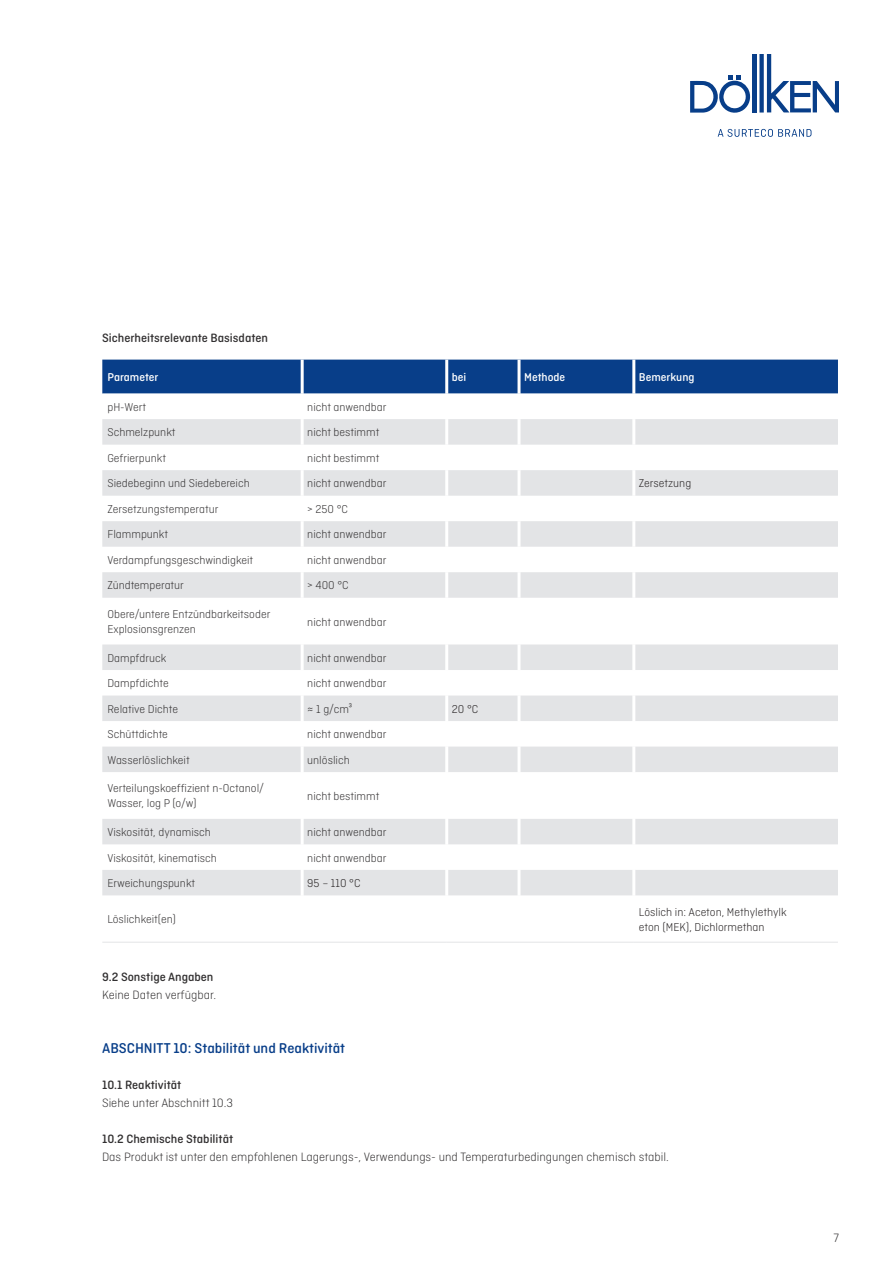
<style>
.page{position:relative;width:893px;height:1263px;background:#fff}
.page>*{position:absolute;margin:0;border:0;box-sizing:border-box;transform-origin:0 0}
.t1{font:500 15px "Ciutadella Rounded";color:#083e89}
.t2{font:300 12.75px "Ciutadella Rounded";color:#312f30}
.t3{font:500 12.75px "Ciutadella Rounded";color:#312f30}
.Fließtext{font:300 12px "Ciutadella Rounded";color:#312f30}
.Fließtext-2{font:300 12px "Ciutadella Rounded";color:#231f20}
.Fließtext-3{font:500 12px "Ciutadella Rounded";color:#fff}
</style>
<div class="page">
<svg style="left:718px;top:129px;width:93px;height:8px"></svg>
<svg style="left:759px;top:54px;width:80px;height:59px"></svg>
<hr style="left:752px;top:54px;width:4px;height:58px;background:#083e89">
<svg style="left:690px;top:75px;width:61px;height:38px"></svg>
<div style="left:102px;top:360px;width:736px;height:34px;background:#083e89"></div>
<svg style="left:102px;top:419px;width:736px;height:476px"></svg>
<hr style="left:301px;top:360px;width:3px;height:34px;background:#fff">
<hr style="left:445px;top:360px;width:3px;height:34px;background:#fff">
<hr style="left:518px;top:360px;width:2px;height:34px;background:#fff">
<hr style="left:301px;top:419px;width:3px;height:26px;background:#fff">
<hr style="left:445px;top:419px;width:3px;height:26px;background:#fff">
<hr style="left:518px;top:419px;width:2px;height:26px;background:#fff">
<hr style="left:301px;top:445px;width:3px;height:25px;background:#fff">
<hr style="left:445px;top:445px;width:3px;height:25px;background:#fff">
<hr style="left:518px;top:445px;width:2px;height:25px;background:#fff">
<hr style="left:301px;top:470px;width:3px;height:26px;background:#fff">
<hr style="left:445px;top:470px;width:3px;height:26px;background:#fff">
<hr style="left:518px;top:470px;width:2px;height:26px;background:#fff">
<hr style="left:301px;top:496px;width:3px;height:25px;background:#fff">
<hr style="left:445px;top:496px;width:3px;height:25px;background:#fff">
<hr style="left:518px;top:496px;width:2px;height:25px;background:#fff">
<hr style="left:301px;top:521px;width:3px;height:26px;background:#fff">
<hr style="left:445px;top:521px;width:3px;height:26px;background:#fff">
<hr style="left:518px;top:521px;width:2px;height:26px;background:#fff">
<hr style="left:301px;top:547px;width:3px;height:25px;background:#fff">
<hr style="left:445px;top:547px;width:3px;height:25px;background:#fff">
<hr style="left:518px;top:547px;width:2px;height:25px;background:#fff">
<hr style="left:301px;top:572px;width:3px;height:26px;background:#fff">
<hr style="left:445px;top:572px;width:3px;height:26px;background:#fff">
<hr style="left:518px;top:572px;width:2px;height:26px;background:#fff">
<hr style="left:301px;top:598px;width:3px;height:46px;background:#fff">
<hr style="left:445px;top:598px;width:3px;height:46px;background:#fff">
<hr style="left:518px;top:598px;width:2px;height:46px;background:#fff">
<hr style="left:301px;top:644px;width:3px;height:26px;background:#fff">
<hr style="left:445px;top:644px;width:3px;height:26px;background:#fff">
<hr style="left:518px;top:644px;width:2px;height:26px;background:#fff">
<hr style="left:301px;top:670px;width:3px;height:25px;background:#fff">
<hr style="left:445px;top:670px;width:3px;height:25px;background:#fff">
<hr style="left:518px;top:670px;width:2px;height:25px;background:#fff">
<hr style="left:301px;top:695px;width:3px;height:26px;background:#fff">
<hr style="left:445px;top:695px;width:3px;height:26px;background:#fff">
<hr style="left:518px;top:695px;width:2px;height:26px;background:#fff">
<hr style="left:301px;top:721px;width:3px;height:25px;background:#fff">
<hr style="left:445px;top:721px;width:3px;height:25px;background:#fff">
<hr style="left:518px;top:721px;width:2px;height:25px;background:#fff">
<hr style="left:301px;top:746px;width:3px;height:26px;background:#fff">
<hr style="left:445px;top:746px;width:3px;height:26px;background:#fff">
<hr style="left:518px;top:746px;width:2px;height:26px;background:#fff">
<hr style="left:301px;top:772px;width:3px;height:47px;background:#fff">
<hr style="left:445px;top:772px;width:3px;height:47px;background:#fff">
<hr style="left:518px;top:772px;width:2px;height:47px;background:#fff">
<hr style="left:301px;top:819px;width:3px;height:25px;background:#fff">
<hr style="left:445px;top:819px;width:3px;height:25px;background:#fff">
<hr style="left:518px;top:819px;width:2px;height:25px;background:#fff">
<hr style="left:301px;top:844px;width:3px;height:26px;background:#fff">
<hr style="left:445px;top:844px;width:3px;height:26px;background:#fff">
<hr style="left:518px;top:844px;width:2px;height:26px;background:#fff">
<hr style="left:301px;top:870px;width:3px;height:25px;background:#fff">
<hr style="left:445px;top:870px;width:3px;height:25px;background:#fff">
<hr style="left:518px;top:870px;width:2px;height:25px;background:#fff">
<hr style="left:632px;top:360px;width:3px;height:34px;background:#fff">
<hr style="left:632px;top:419px;width:3px;height:26px;background:#fff">
<hr style="left:632px;top:445px;width:3px;height:25px;background:#fff">
<hr style="left:632px;top:470px;width:3px;height:26px;background:#fff">
<hr style="left:632px;top:496px;width:3px;height:25px;background:#fff">
<hr style="left:632px;top:521px;width:3px;height:26px;background:#fff">
<hr style="left:632px;top:547px;width:3px;height:25px;background:#fff">
<hr style="left:632px;top:572px;width:3px;height:26px;background:#fff">
<hr style="left:632px;top:598px;width:3px;height:46px;background:#fff">
<hr style="left:632px;top:644px;width:3px;height:26px;background:#fff">
<hr style="left:632px;top:670px;width:3px;height:25px;background:#fff">
<hr style="left:632px;top:695px;width:3px;height:26px;background:#fff">
<hr style="left:632px;top:721px;width:3px;height:25px;background:#fff">
<hr style="left:632px;top:746px;width:3px;height:26px;background:#fff">
<hr style="left:632px;top:772px;width:3px;height:47px;background:#fff">
<hr style="left:632px;top:819px;width:3px;height:25px;background:#fff">
<hr style="left:632px;top:844px;width:3px;height:26px;background:#fff">
<hr style="left:632px;top:870px;width:3px;height:25px;background:#fff">
<hr style="left:102px;top:942px;width:200px;height:1px;background:#e3e4e6">
<hr style="left:302px;top:942px;width:145px;height:1px;background:#e3e4e6">
<hr style="left:447px;top:942px;width:72px;height:1px;background:#e3e4e6">
<hr style="left:519px;top:942px;width:115px;height:1px;background:#e3e4e6">
<hr style="left:634px;top:942px;width:204px;height:1px;background:#e3e4e6">
<p class="t3" style="left:102px;top:331px;width:168px">Sicherheitsrelevante Basisdaten</p>
<p class="Fließtext-3" style="left:107px;top:370px;width:53px">Parameter</p>
<p class="Fließtext-3" style="left:452px;top:370px;width:16px">bei</p>
<p class="Fließtext-3" style="left:524px;top:370px;width:43px">Methode</p>
<p class="Fließtext-3" style="left:639px;top:370px;width:57px">Bemerkung</p>
<p class="Fließtext" style="left:107px;top:400px;width:40px">pH-Wert</p>
<p class="Fließtext" style="left:307px;top:400px;width:81px">nicht anwendbar</p>
<p class="Fließtext" style="left:107px;top:426px;width:70px">Schmelzpunkt</p>
<p class="Fließtext" style="left:307px;top:426px;width:74px">nicht bestimmt</p>
<p class="Fließtext" style="left:107px;top:451px;width:60px">Gefrierpunkt</p>
<p class="Fließtext" style="left:307px;top:451px;width:74px">nicht bestimmt</p>
<p class="Fließtext" style="left:107px;top:477px;width:144px">Siedebeginn und Siedebereich</p>
<p class="Fließtext" style="left:307px;top:477px;width:81px">nicht anwendbar</p>
<p class="Fließtext-2" style="left:639px;top:477px;width:54px">Zersetzung</p>
<p class="Fließtext" style="left:107px;top:503px;width:112px">Zersetzungstemperatur</p>
<p class="Fließtext" style="left:307px;top:503px;width:42px">&gt; 250 °C</p>
<p class="Fließtext" style="left:107px;top:528px;width:62px">Flammpunkt</p>
<p class="Fließtext" style="left:307px;top:528px;width:81px">nicht anwendbar</p>
<p class="Fließtext" style="left:107px;top:554px;width:147px">Verdampfungsgeschwindigkeit</p>
<p class="Fließtext" style="left:307px;top:554px;width:81px">nicht anwendbar</p>
<p class="Fließtext" style="left:107px;top:579px;width:78px">Zündtemperatur</p>
<p class="Fließtext" style="left:307px;top:579px;width:43px">&gt; 400 °C</p>
<p class="Fließtext" style="left:107px;top:608px;width:164px">Obere/untere Entzündbarkeitsoder</p>
<p class="Fließtext" style="left:107px;top:623px;width:90px">Explosionsgrenzen</p>
<p class="Fließtext" style="left:307px;top:615px;width:81px">nicht anwendbar</p>
<p class="Fließtext" style="left:107px;top:651px;width:60px">Dampfdruck</p>
<p class="Fließtext" style="left:307px;top:651px;width:81px">nicht anwendbar</p>
<p class="Fließtext" style="left:107px;top:677px;width:63px">Dampfdichte</p>
<p class="Fließtext" style="left:307px;top:677px;width:81px">nicht anwendbar</p>
<p class="Fließtext" style="left:107px;top:702px;width:72px">Relative Dichte</p>
<p class="Fließtext" style="left:307px;top:702px;width:46px">≈ 1 g/cm³</p>
<p class="Fließtext-2" style="left:452px;top:702px;width:28px">20 °C</p>
<p class="Fließtext" style="left:107px;top:728px;width:62px">Schüttdichte</p>
<p class="Fließtext" style="left:307px;top:728px;width:81px">nicht anwendbar</p>
<p class="Fließtext" style="left:107px;top:753px;width:84px">Wasserlöslichkeit</p>
<p class="Fließtext" style="left:307px;top:753px;width:44px">unlöslich</p>
<p class="Fließtext" style="left:107px;top:782px;width:158px">Verteilungskoeffizient n-Octanol/</p>
<p class="Fließtext" style="left:107px;top:797px;width:91px">Wasser, log P (o/w)</p>
<p class="Fließtext" style="left:307px;top:790px;width:74px">nicht bestimmt</p>
<p class="Fließtext" style="left:107px;top:826px;width:105px">Viskosität, dynamisch</p>
<p class="Fließtext" style="left:307px;top:826px;width:81px">nicht anwendbar</p>
<p class="Fließtext" style="left:107px;top:851px;width:111px">Viskosität, kinematisch</p>
<p class="Fließtext" style="left:307px;top:851px;width:81px">nicht anwendbar</p>
<p class="Fließtext" style="left:107px;top:877px;width:89px">Erweichungspunkt</p>
<p class="Fließtext-2" style="left:307px;top:877px;width:55px">95 – 110 °C</p>
<p class="Fließtext" style="left:107px;top:913px;width:70px">Löslichkeit(en)</p>
<p class="t3" style="left:102px;top:970px;width:113px">9.2 Sonstige Angaben</p>
<p class="t2" style="left:102px;top:988px;width:116px">Keine Daten verfügbar.</p>
<p class="Fließtext-2" style="left:639px;top:906px;width:149px">Löslich in: Aceton, Methylethylk</p>
<p class="Fließtext-2" style="left:639px;top:920px;width:127px">eton (MEK), Dichlormethan</p>
<p class="t1" style="left:102px;top:1040px;width:245px">ABSCHNITT 10: Stabilität und Reaktivität</p>
<p class="t3" style="left:102px;top:1078px;width:81px">10.1 Reaktivität</p>
<p class="t2" style="left:102px;top:1096px;width:133px">Siehe unter Abschnitt 10.3</p>
<p class="t3" style="left:102px;top:1132px;width:133px">10.2 Chemische Stabilität</p>
<p class="t2" style="left:102px;top:1150px;width:568px">Das Produkt ist unter den empfohlenen Lagerungs-, Verwendungs- und Temperaturbedingungen chemisch stabil.</p>
<p class="t2" style="left:833px;top:1231px;width:7px">7</p>
</div>
